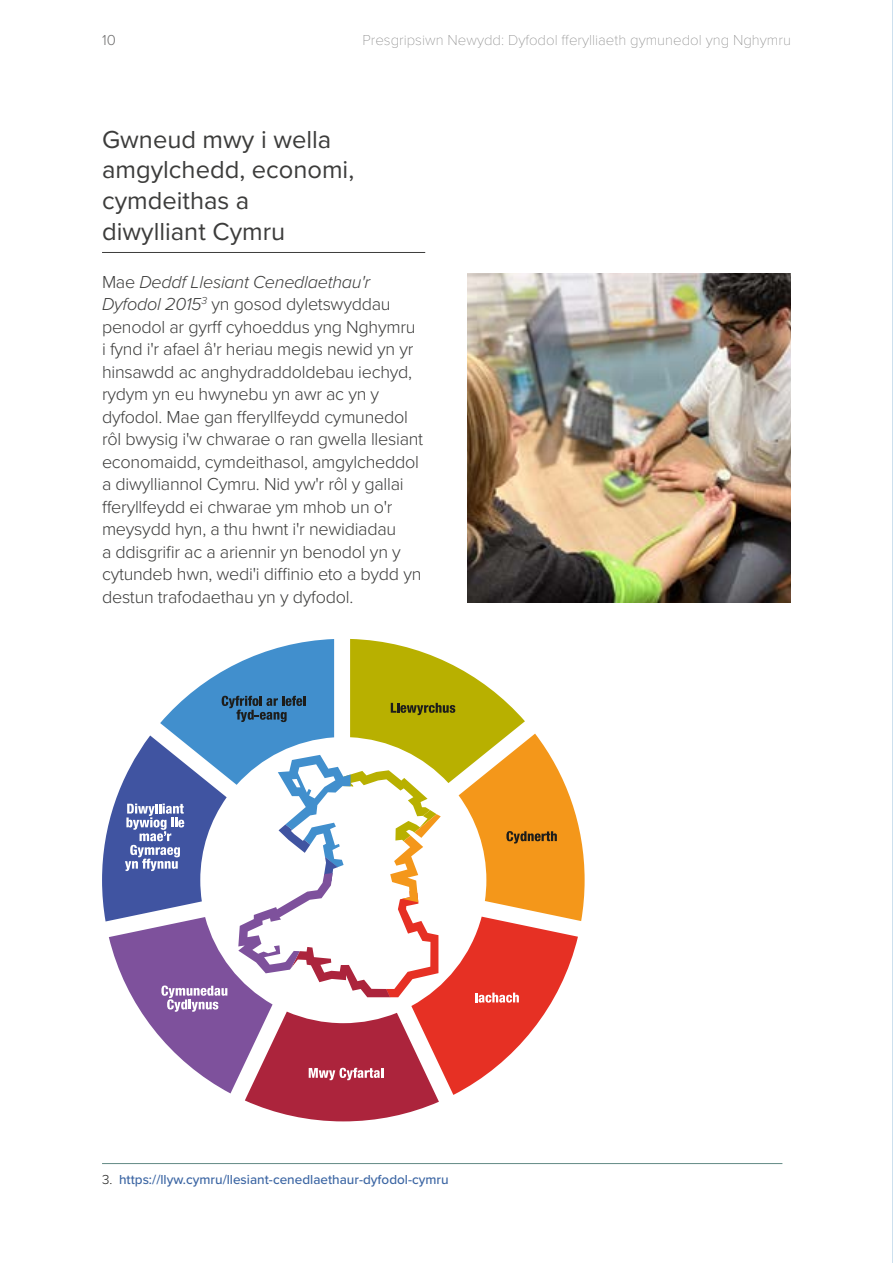
<style>
.page{position:relative;width:893px;height:1263px;background:#fff}
.page>*{position:absolute;margin:0;border:0;box-sizing:border-box;transform-origin:0 0}
.Subheading__NEW{font:25.5px/30.6px "Proxima Nova";color:#3c3c3b}
.Body_Text__NEW{font:300 18px/22.5px "Proxima Nova";letter-spacing:-.015em;color:#3c3c3b}
.t1{font:100 15px "Proxima Nova T";color:#878787}
.t2{font:300 15px "Proxima Nova";color:#706f6f}
.Footnote{font:500 13.5px "Proxima Nova";color:#3b65a3}
.s1{font-style:italic}
.s2{font-weight:300;color:#1d1d1b}
</style>
<div class="page">
<hr style="left:892px;top:0;width:1px;height:1263px;background:#9dc3df">
<hr style="left:102px;top:252px;width:323px;height:1px;background:#3c3c3b">
<hr style="left:102px;top:1163px;width:680px;height:1px;background:#628a84">
<img style="left:468px;top:273px;width:323px;height:330px">
<svg style="left:102px;top:639px;width:483px;height:482px"></svg>
<p class="t2" style="left:102px;top:29px;width:15px">10</p>
<p class="t1" style="left:362px;top:29px;width:430px">Presgripsiwn Newydd: Dyfodol fferylliaeth gymunedol yng Nghymru</p>
<h3 class="Subheading__NEW" style="left:102px;top:123px;width:254px">Gwneud mwy i wella amgylchedd, economi, cymdeithas a diwylliant Cymru</h3>
<p class="Body_Text__NEW" style="left:102px;top:269px;width:323px">Mae <span class="s1">Deddf Llesiant Cenedlaethau'r Dyfodol 2015</span><sup>3</sup> yn gosod dyletswyddau penodol ar gyrff cyhoeddus yng Nghymru i fynd i'r afael â'r heriau megis newid yn yr hinsawdd ac anghydraddoldebau iechyd, rydym yn eu hwynebu yn awr ac yn y dyfodol. Mae gan fferyllfeydd cymunedol rôl bwysig i'w chwarae o ran gwella llesiant economaidd, cymdeithasol, amgylcheddol a diwylliannol Cymru. Nid yw'r rôl y gallai fferyllfeydd ei chwarae ym mhob un o'r meysydd hyn, a thu hwnt i'r newidiadau<br>a ddisgrifir ac a ariennir yn benodol yn y cytundeb hwn, wedi'i diffinio eto a bydd yn destun trafodaethau yn y dyfodol.</p>
<p class="Footnote" style="left:102px;top:1170px;width:348px"><span class="s2">3.</span> https://llyw.cymru/llesiant-cenedlaethaur-dyfodol-cymru</p>
</div>
